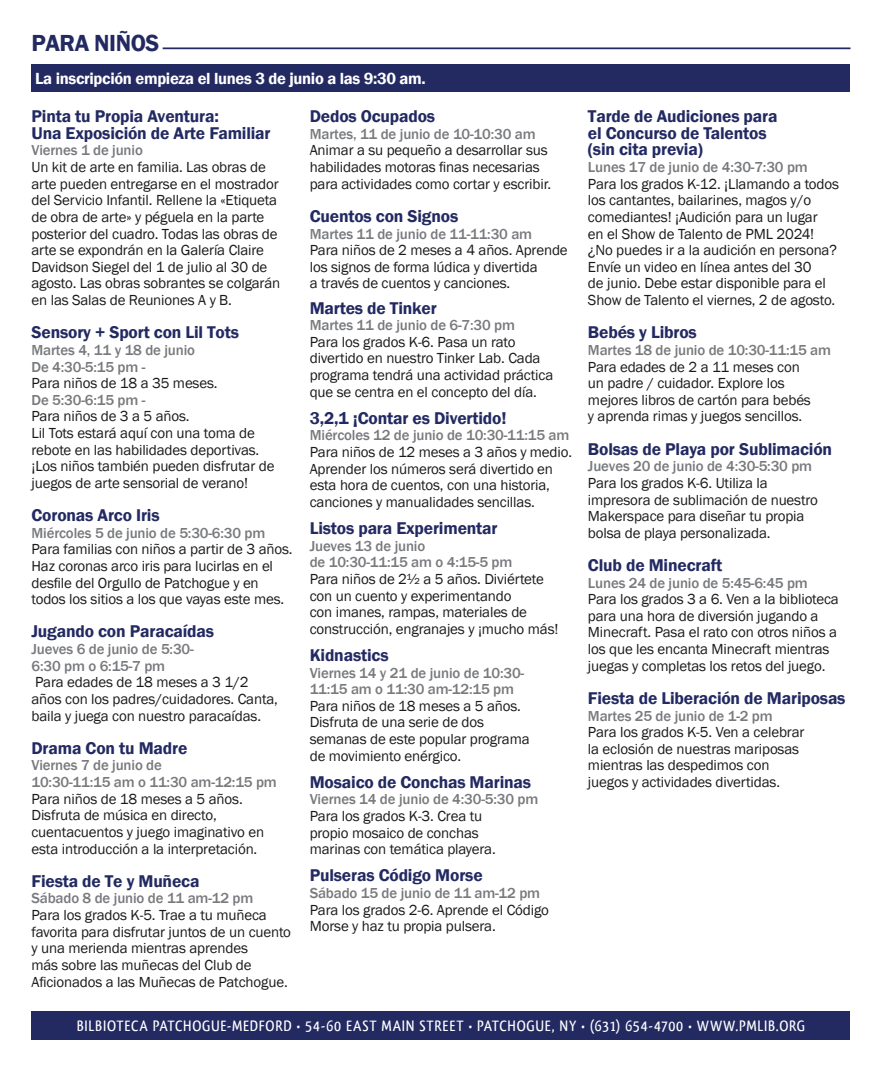
<style>
.page{position:relative;width:882px;height:1071px;background:#fff}
.page>*{position:absolute;margin:0;border:0;box-sizing:border-box;transform-origin:0 0}
.t1{font:600 23.97px "Franklin Gothic";letter-spacing:-.02em;color:#232a62}
.t2{font:600 17.5px "Franklin Gothic";letter-spacing:-.01em;color:#232a62}
.t3{font:600 16.62px "Franklin Gothic";letter-spacing:-.02em;color:#fff}
.t4{font:500 15.75px "Qlassik";letter-spacing:.045em;color:#fff}
.t5{font:15.05px/16.6px "Franklin Gothic";letter-spacing:-.01em;color:#1a1a1a}
.t6{font:500 14.88px/16.6px "Franklin Gothic";letter-spacing:-.01em;color:#787a7d}
</style>
<div class="page">
<div style="left:32px;top:1011px;width:818px;height:29px;background:#232a62"></div>
<hr style="left:163px;top:47px;width:687px;height:2px;background:#232a62">
<div style="left:32px;top:65px;width:818px;height:27px;background:#232a62"></div>
<p class="t1" style="left:32px;top:28px;width:129px">PARA NIÑOS</p>
<p class="t3" style="left:35px;top:68px;width:392px">La inscripción empieza el lunes 3 de junio a las 9:30 am.</p>
<p class="t2" style="left:32px;top:106px;width:189px">Pinta tu Propia Aventura:</p>
<p class="t2" style="left:32px;top:122px;width:241px">Una Exposición de Arte Familiar</p>
<p class="t6" style="left:32px;top:142px;width:113px">Viernes 1 de junio</p>
<p class="t5" style="left:32px;top:159px;width:250px">Un kit de arte en familia. Las obras de arte pueden entregarse en el mostrador del Servicio Infantil. Rellene la «Etiqueta de obra de arte» y péguela en la parte posterior del cuadro. Todas las obras de arte se expondrán en la Galería Claire Davidson Siegel del 1 de julio al 30 de agosto. Las obras sobrantes se colgarán en las Salas de Reuniones A y B.</p>
<p class="t2" style="left:32px;top:322px;width:209px">Sensory + Sport con Lil Tots</p>
<p class="t6" style="left:32px;top:342px;width:165px">Martes 4, 11 y 18 de junio</p>
<p class="t6" style="left:32px;top:358px;width:115px">De 4:30-5:15 pm -</p>
<p class="t5" style="left:32px;top:375px;width:188px">Para niños de 18 a 35 meses.</p>
<p class="t6" style="left:32px;top:392px;width:115px">De 5:30-6:15 pm -</p>
<p class="t5" style="left:32px;top:408px;width:160px">Para niños de 3 a 5 años.</p>
<p class="t5" style="left:32px;top:425px;width:245px">Lil Tots estará aquí con una toma de rebote en las habilidades deportivas. ¡Los niños también pueden disfrutar de juegos de arte sensorial de verano!</p>
<p class="t2" style="left:32px;top:505px;width:130px">Coronas Arco Iris</p>
<p class="t6" style="left:32px;top:525px;width:235px">Miércoles 5 de junio de 5:30-6:30 pm</p>
<p class="t5" style="left:32px;top:541px;width:263px">Para familias con niños a partir de 3 años.<br>Haz coronas arco iris para lucirlas en el desfile del Orgullo de Patchogue y en todos los sitios a los que vayas este mes.</p>
<p class="t2" style="left:32px;top:621px;width:184px">Jugando con Paracaídas</p>
<p class="t6" style="left:32px;top:641px;width:164px">Jueves 6 de junio de 5:30-<br>6:30 pm o 6:15-7 pm</p>
<p class="t5" style="left:32px;top:674px;width:248px">Para edades de 18 meses a 3 1/2 años con los padres/cuidadores. Canta, baila y juega con nuestro paracaídas.</p>
<p class="t2" style="left:32px;top:737px;width:157px">Drama Con tu Madre</p>
<p class="t6" style="left:32px;top:757px;width:132px">Viernes 7 de junio de</p>
<p class="t6" style="left:32px;top:774px;width:247px">10:30-11:15 am o 11:30 am-12:15 pm</p>
<p class="t5" style="left:32px;top:791px;width:234px">Para niños de 18 meses a 5 años.<br>Disfruta de música en directo, cuentacuentos y juego imaginativo en esta introducción a la interpretación.</p>
<p class="t2" style="left:32px;top:870px;width:170px">Fiesta de Te y Muñeca</p>
<p class="t6" style="left:32px;top:890px;width:223px">Sábado 8 de junio de 11 am-12 pm</p>
<p class="t5" style="left:32px;top:907px;width:261px">Para los grados K-5. Trae a tu muñeca favorita para disfrutar juntos de un cuento y una merienda mientras aprendes<br>más sobre las muñecas del Club de Aficionados a las Muñecas de Patchogue.</p>
<p class="t2" style="left:310px;top:106px;width:127px">Dedos Ocupados</p>
<p class="t6" style="left:310px;top:126px;width:227px">Martes, 11 de junio de 10-10:30 am</p>
<p class="t5" style="left:310px;top:142px;width:243px">Animar a su pequeño a desarrollar sus habilidades motoras finas necesarias para actividades como cortar y escribir.</p>
<p class="t2" style="left:310px;top:205px;width:150px">Cuentos con Signos</p>
<p class="t6" style="left:310px;top:225px;width:224px">Martes 11 de junio de 11-11:30 am</p>
<p class="t5" style="left:310px;top:242px;width:260px">Para niños de 2 meses a 4 años. Aprende los signos de forma lúdica y divertida<br>a través de cuentos y canciones.</p>
<p class="t2" style="left:310px;top:297px;width:129px">Martes de Tinker</p>
<p class="t6" style="left:310px;top:317px;width:207px">Martes 11 de junio de 6-7:30 pm</p>
<p class="t5" style="left:310px;top:334px;width:245px">Para los grados K-6. Pasa un rato divertido en nuestro Tinker Lab. Cada programa tendrá una actividad práctica que se centra en el concepto del día.</p>
<p class="t2" style="left:310px;top:407px;width:198px">3,2,1 ¡Contar es Divertido!</p>
<p class="t6" style="left:310px;top:427px;width:261px">Miércoles 12 de junio de 10:30-11:15 am</p>
<p class="t5" style="left:310px;top:444px;width:264px">Para niños de 12 meses a 3 años y medio.<br>Aprender los números será divertido en esta hora de cuentos, con una historia, canciones y manualidades sencillas.</p>
<p class="t2" style="left:310px;top:517px;width:189px">Listos para Experimentar</p>
<p class="t6" style="left:310px;top:538px;width:117px">Jueves 13 de junio</p>
<p class="t6" style="left:310px;top:554px;width:204px">de 10:30-11:15 am o 4:15-5 pm</p>
<p class="t5" style="left:310px;top:571px;width:250px">Para niños de 2½ a 5 años. Diviértete con un cuento y experimentando<br>con imanes, rampas, materiales de construcción, engranajes y ¡mucho más!</p>
<p class="t2" style="left:310px;top:644px;width:80px">Kidnastics</p>
<p class="t6" style="left:310px;top:664px;width:216px">Viernes 14 y 21 de junio de 10:30-<br>11:15 am o 11:30 am-12:15 pm</p>
<p class="t5" style="left:310px;top:698px;width:213px">Para niños de 18 meses a 5 años.</p>
<p class="t5" style="left:310px;top:714px;width:221px">Disfruta de una serie de dos semanas de este popular programa de movimiento enérgico.</p>
<p class="t2" style="left:310px;top:771px;width:223px">Mosaico de Conchas Marinas</p>
<p class="t6" style="left:310px;top:791px;width:230px">Viernes 14 de junio de 4:30-5:30 pm</p>
<p class="t5" style="left:310px;top:808px;width:188px">Para los grados K-3. Crea tu propio mosaico de conchas marinas con temática playera.</p>
<p class="t2" style="left:310px;top:865px;width:174px">Pulseras Código Morse</p>
<p class="t6" style="left:310px;top:885px;width:232px">Sábado 15 de junio de 11 am-12 pm</p>
<p class="t5" style="left:310px;top:902px;width:241px">Para los grados 2-6. Aprende el Código<br>Morse y haz tu propia pulsera.</p>
<p class="t2" style="left:588px;top:106px;width:191px">Tarde de Audiciones para</p>
<p class="t2" style="left:588px;top:122px;width:180px">el Concurso de Talentos</p>
<p class="t2" style="left:588px;top:139px;width:116px">(sin cita previa)</p>
<p class="t6" style="left:588px;top:159px;width:221px">Lunes 17 de junio de 4:30-7:30 pm</p>
<p class="t5" style="left:588px;top:176px;width:253px">Para los grados K-12. ¡Llamando a todos los cantantes, bailarines, magos y/o comediantes! ¡Audición para un lugar<br>en el Show de Talento de PML 2024! ¿No puedes ir a la audición en persona?<br>Envíe un video en línea antes del 30<br>de junio. Debe estar disponible para el Show de Talento el viernes, 2 de agosto.</p>
<p class="t2" style="left:588px;top:322px;width:110px">Bebés y Libros</p>
<p class="t6" style="left:588px;top:342px;width:245px">Martes 18 de junio de 10:30-11:15 am</p>
<p class="t5" style="left:588px;top:359px;width:224px">Para edades de 2 a 11 meses con un padre / cuidador. Explore los mejores libros de cartón para bebés y aprenda rimas y juegos sencillos.</p>
<p class="t2" style="left:588px;top:438px;width:246px">Bolsas de Playa por Sublimación</p>
<p class="t6" style="left:588px;top:458px;width:226px">Jueves 20 de junio de 4:30-5:30 pm</p>
<p class="t5" style="left:588px;top:475px;width:231px">Para los grados K-6. Utiliza la impresora de sublimación de nuestro Makerspace para diseñar tu propia bolsa de playa personalizada.</p>
<p class="t2" style="left:588px;top:554px;width:136px">Club de Minecraft</p>
<p class="t6" style="left:588px;top:575px;width:221px">Lunes 24 de junio de 5:45-6:45 pm</p>
<p class="t5" style="left:588px;top:591px;width:252px">Para los grados 3 a 6. Ven a la biblioteca para una hora de diversión jugando a Minecraft. Pasa el rato con otros niños a los que les encanta Minecraft mientras juegas y completas los retos del juego.</p>
<p class="t2" style="left:588px;top:687px;width:259px">Fiesta de Liberación de Mariposas</p>
<p class="t6" style="left:588px;top:708px;width:186px">Martes 25 de junio de 1-2 pm</p>
<p class="t5" style="left:588px;top:724px;width:218px">Para los grados K-5. Ven a celebrar la eclosión de nuestras mariposas mientras las despedimos con juegos y actividades divertidas.</p>
<p class="t4" style="left:77px;top:1017px;width:730px">BILBIOTECA PATCHOGUE-MEDFORD • 54-60 EAST MAIN STREET • PATCHOGUE, NY • (631) 654-4700 • WWW.PMLIB.ORG</p>
</div>
